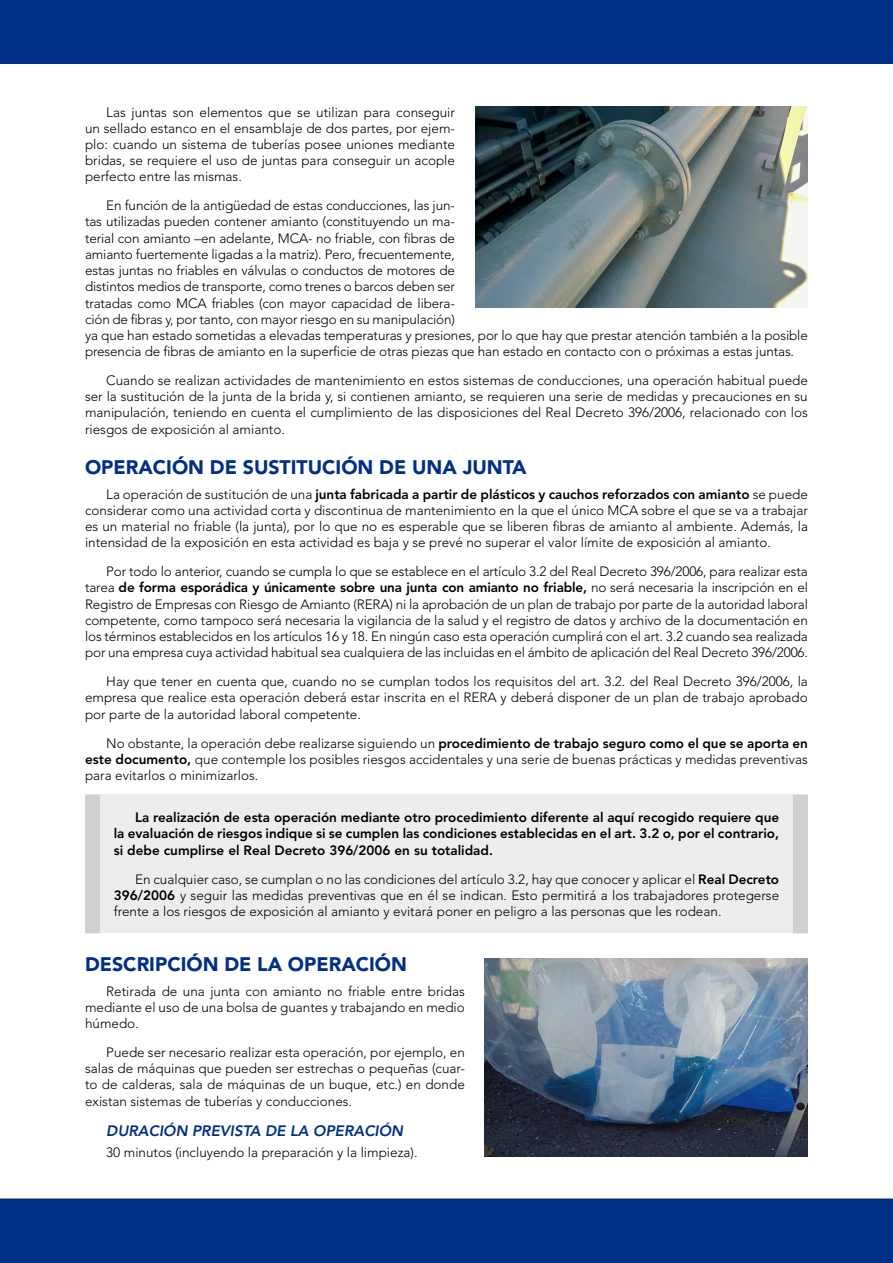
<style>
.page{position:relative;width:893px;height:1263px;background:#fff}
.page>*{position:absolute;margin:0;border:0;box-sizing:border-box;transform-origin:0 0}
.Cabecera_2{font:900 19.5px "Avenir LT Std";color:#002f87}
.Cabecera_3{font:italic 800 15px "Avenir LT Std";color:#002f87}
.Texto{font:300 13.5px/16.2px "Avenir LT Std";letter-spacing:-.01em;color:#000;text-align:justify}
.t1{font:800 13.5px/16.2px "Avenir LT Std";color:#000;text-align:justify}
.s1{font-weight:800}
</style>
<div class="page">
<div style="left:0;top:1199px;width:893px;height:64px;background:#002f87"></div>
<div style="left:0;top:0;width:893px;height:63px;background:#002f87"></div>
<img style="left:485px;top:958px;width:323px;height:199px">
<img style="left:475px;top:106px;width:333px;height:202px">
<div style="left:93px;top:794px;width:707px;height:139px;background:#ededed"></div>
<div style="left:85px;top:794px;width:15px;height:139px;background:#d0d0d0"></div>
<div style="left:793px;top:794px;width:15px;height:139px;background:#d0d0d0"></div>
<p class="Texto" style="left:85px;top:104px;width:371px;text-indent:21px">Las juntas son elementos que se utilizan para conseguir un sellado estanco en el ensamblaje de dos partes, por ejem&shy;plo: cuando un sistema de tuberías posee uniones mediante bridas, se requiere el uso de juntas para conseguir un acople perfecto entre las mismas.</p>
<p class="Texto" style="left:85px;top:198px;width:724px;text-align:left;text-indent:21px">En función de la antigüedad de estas conducciones, las jun-<br>tas utilizadas pueden contener amianto (constituyendo un ma-<br>terial con amianto –en adelante, MCA- no friable, con fibras de<br>amianto fuertemente ligadas a la matriz). Pero, frecuentemente,<br>estas juntas no friables en válvulas o conductos de motores de<br>distintos medios de transporte, como trenes o barcos deben ser<br>tratadas como MCA friables (con mayor capacidad de libera-<br>ción de fibras y, por tanto, con mayor riesgo en su manipulación)<br>ya que han estado sometidas a elevadas temperaturas y presiones, por lo que hay que prestar atención también a la posible presencia de fibras de amianto en la superficie de otras piezas que han estado en contacto con o próximas a estas juntas.</p>
<p class="Texto" style="left:85px;top:372px;width:724px;text-indent:21px">Cuando se realizan actividades de mantenimiento en estos sistemas de conducciones, una operación habitual puede ser la sustitución de la junta de la brida y, si contienen amianto, se requieren una serie de medidas y precauciones en su manipulación, teniendo en cuenta el cumplimiento de las disposiciones del Real Decreto 396/2006, relacionado con los riesgos de exposición al amianto.</p>
<p class="Cabecera_2" style="left:85px;top:455px;width:443px">OPERACIÓN DE SUSTITUCIÓN DE UNA JUNTA</p>
<p class="Texto" style="left:85px;top:486px;width:724px;text-indent:21px">La operación de sustitución de una <span class="s1">junta fabricada a partir de plásticos y cauchos reforzados con amianto</span> se puede considerar como una actividad corta y discontinua de mantenimiento en la que el único MCA sobre el que se va a trabajar es un material no friable (la junta), por lo que no es esperable que se liberen fibras de amianto al ambiente. Además, la intensidad de la exposición en esta actividad es baja y se prevé no superar el valor límite de exposición al amianto.</p>
<p class="Texto" style="left:85px;top:564px;width:724px;text-indent:21px">Por todo lo anterior, cuando se cumpla lo que se establece en el artículo 3.2 del Real Decreto 396/2006, para realizar esta tarea <span class="s1">de forma esporádica y únicamente sobre una junta con amianto no friable,</span> no será necesaria la inscripción en el Registro de Empresas con Riesgo de Amianto (RERA) ni la aprobación de un plan de trabajo por parte de la autoridad laboral competente, como tampoco será necesaria la vigilancia de la salud y el registro de datos y archivo de la documentación en los términos establecidos en los artículos 16 y 18. En ningún caso esta operación cumplirá con el art. 3.2 cuando sea realizada por una empresa cuya actividad habitual sea cualquiera de las incluidas en el ámbito de aplicación del Real Decreto 396/2006.</p>
<p class="Texto" style="left:85px;top:673px;width:724px;text-indent:21px">Hay que tener en cuenta que, cuando no se cumplan todos los requisitos del art. 3.2. del Real Decreto 396/2006, la empresa que realice esta operación deberá estar inscrita en el RERA y deberá disponer de un plan de trabajo aprobado por parte de la autoridad laboral competente.</p>
<p class="Texto" style="left:85px;top:735px;width:724px;text-indent:21px">No obstante, la operación debe realizarse siguiendo un <span class="s1">procedimiento de trabajo seguro como el que se aporta en este documento,</span> que contemple los posibles riesgos accidentales y una serie de buenas prácticas y medidas preventivas para evitarlos o minimizarlos.</p>
<p class="t1" style="left:114px;top:809px;width:667px;text-indent:21px">La realización de esta operación mediante otro procedimiento diferente al aquí recogido requiere que la evaluación de riesgos indique si se cumplen las condiciones establecidas en el art. 3.2 o, por el contrario, si debe cumplirse el Real Decreto 396/2006 en su totalidad.</p>
<p class="Texto" style="left:114px;top:871px;width:667px;text-indent:21px">En cualquier caso, se cumplan o no las condiciones del artículo 3.2, hay que conocer y aplicar el <span class="s1">Real Decreto 396/2006</span> y seguir las medidas preventivas que en él se indican. Esto permitirá a los trabajadores protegerse frente a los riesgos de exposición al amianto y evitará poner en peligro a las personas que les rodean.</p>
<p class="Cabecera_2" style="left:85px;top:952px;width:324px">DESCRIPCIÓN DE LA OPERACIÓN</p>
<p class="Texto" style="left:85px;top:983px;width:381px;text-indent:21px">Retirada de una junta con amianto no friable entre bridas mediante el uso de una bolsa de guantes y trabajando en medio húmedo.</p>
<p class="Texto" style="left:85px;top:1044px;width:381px;text-indent:21px">Puede ser necesario realizar esta operación, por ejemplo, en salas de máquinas que pueden ser estrechas o pequeñas (cuar&shy;to de calderas, sala de máquinas de un buque, etc.) en donde existan sistemas de tuberías y conducciones.</p>
<p class="Cabecera_3" style="left:106px;top:1122px;width:298px">DURACIÓN PREVISTA DE LA OPERACIÓN</p>
<p class="Texto" style="left:106px;top:1144px;width:313px">30 minutos (incluyendo la preparación y la limpieza).</p>
</div>
